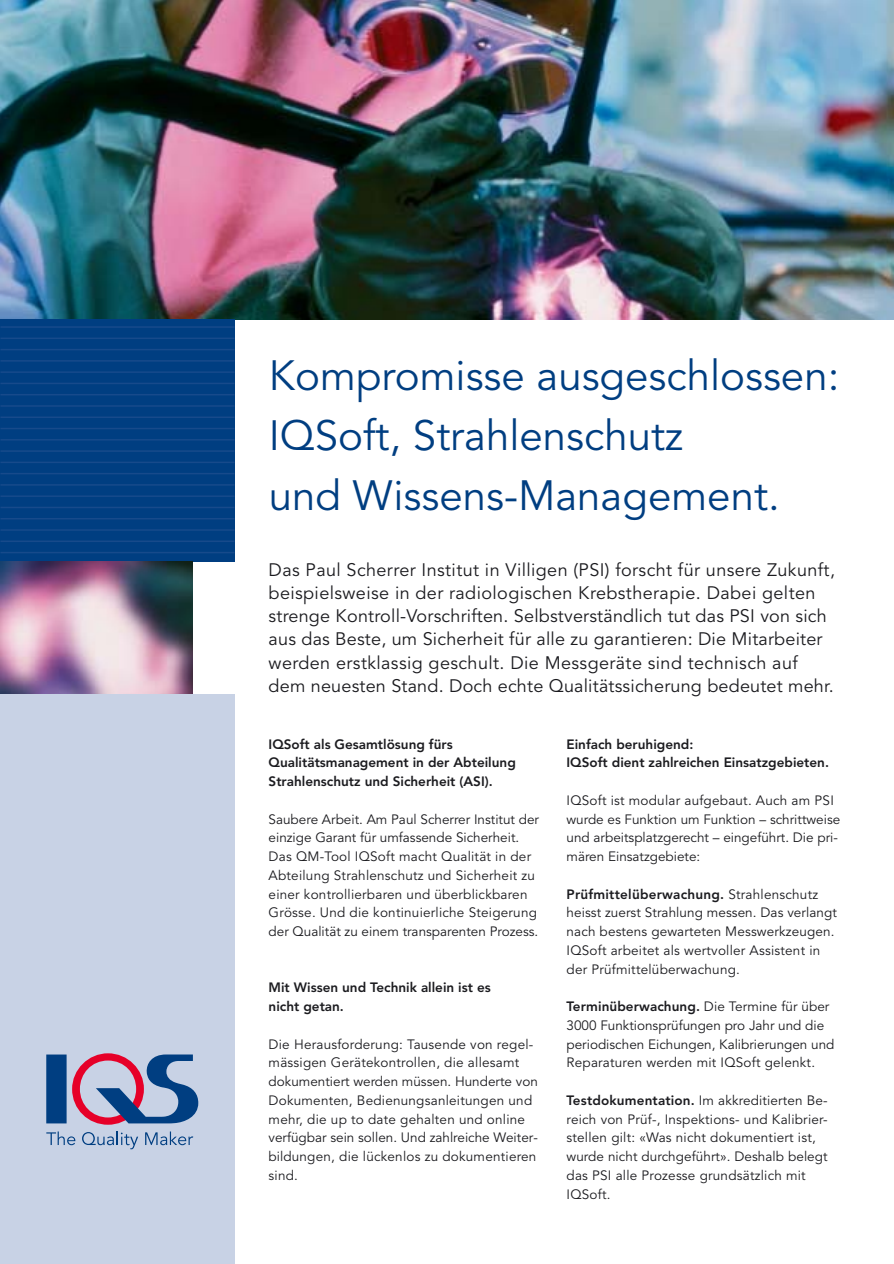
<style>
.page{position:relative;width:894px;height:1264px;background:#fff}
.page>*{position:absolute;margin:0;border:0;box-sizing:border-box;transform-origin:0 0}
.t1{font:42px/60.3px "Avenir";color:#003e81}
.t2{font:18px/23.2px "Avenir";letter-spacing:.01em;color:#1b1b1f}
.t3{font:13.5px/18.8px "Avenir";letter-spacing:.015em;color:#1b1b1f}
.t4{font:800 13.5px/18.8px "Avenir";color:#1b1b1f}
.s1{font-weight:800}
</style>
<div class="page">
<img style="left:0;top:0;width:893px;height:1264px">
<h1 class="t1" style="left:268px;top:349px;width:572px">Kompromisse ausgeschlossen:<br>IQSoft, Strahlenschutz<br>und Wissens-Management.</h1>
<p class="t2" style="left:268px;top:560px;width:567px">Das Paul Scherrer Institut in Villigen (PSI) forscht für unsere Zukunft, beispielsweise in der radiologischen Krebstherapie. Dabei gelten strenge Kontroll-Vorschriften. Selbstverständlich tut das PSI von sich aus das Beste, um Sicherheit für alle zu garantieren: Die Mitarbeiter werden erstklassig geschult. Die Messgeräte sind technisch auf dem neuesten Stand. Doch echte Qualitätssicherung bedeutet mehr.</p>
<p class="t4" style="left:268px;top:735px;width:248px">IQSoft als Gesamtlösung fürs<br>Qualitätsmanagement in der Abteilung<br>Strahlenschutz und Sicherheit (ASI).</p>
<p class="t3" style="left:268px;top:811px;width:272px">Saubere Arbeit. Am Paul Scherrer Institut der einzige Garant für umfassende Sicherheit.<br>Das QM-Tool IQSoft macht Qualität in der Abteilung Strahlenschutz und Sicherheit zu einer kontrollierbaren und überblickbaren Grösse. Und die kontinuierliche Steigerung der Qualität zu einem transparenten Prozess.</p>
<p class="t4" style="left:268px;top:979px;width:223px">Mit Wissen und Technik allein ist es nicht getan.</p>
<p class="t3" style="left:268px;top:1036px;width:270px">Die Herausforderung: Tausende von regel&shy;mässigen Gerätekontrollen, die allesamt dokumentiert werden müssen. Hunderte von Dokumenten, Bedienungsanleitungen und mehr, die up to date gehalten und online verfügbar sein sollen. Und zahlreiche Weiter&shy;bildungen, die lückenlos zu dokumentieren sind.</p>
<p class="t4" style="left:566px;top:735px;width:264px">Einfach beruhigend:<br>IQSoft dient zahlreichen Einsatzgebieten.</p>
<p class="t3" style="left:566px;top:792px;width:275px">IQSoft ist modular aufgebaut. Auch am PSI wurde es Funktion um Funktion – schrittweise und arbeitsplatzgerecht – eingeführt. Die pri&shy;mären Einsatzgebiete:</p>
<p class="t3" style="left:566px;top:886px;width:272px"><span class="s1">Prüfmittelüberwachung.</span> Strahlenschutz heisst zuerst Strahlung messen. Das verlangt nach bestens gewarteten Messwerkzeugen.<br>IQSoft arbeitet als wertvoller Assistent in der Prüfmittelüberwachung.</p>
<p class="t3" style="left:566px;top:998px;width:269px"><span class="s1">Terminüberwachung.</span> Die Termine für über 3000 Funktionsprüfungen pro Jahr und die periodischen Eichungen, Kalibrierungen und Reparaturen werden mit IQSoft gelenkt.</p>
<p class="t3" style="left:566px;top:1092px;width:262px"><span class="s1">Testdokumentation.</span> Im akkreditierten Be&shy;reich von Prüf-, Inspektions- und Kalibrier&shy;stellen gilt: «Was nicht dokumentiert ist, wurde nicht durchgeführt». Deshalb belegt das PSI alle Prozesse grundsätzlich mit IQSoft.</p>
</div>
